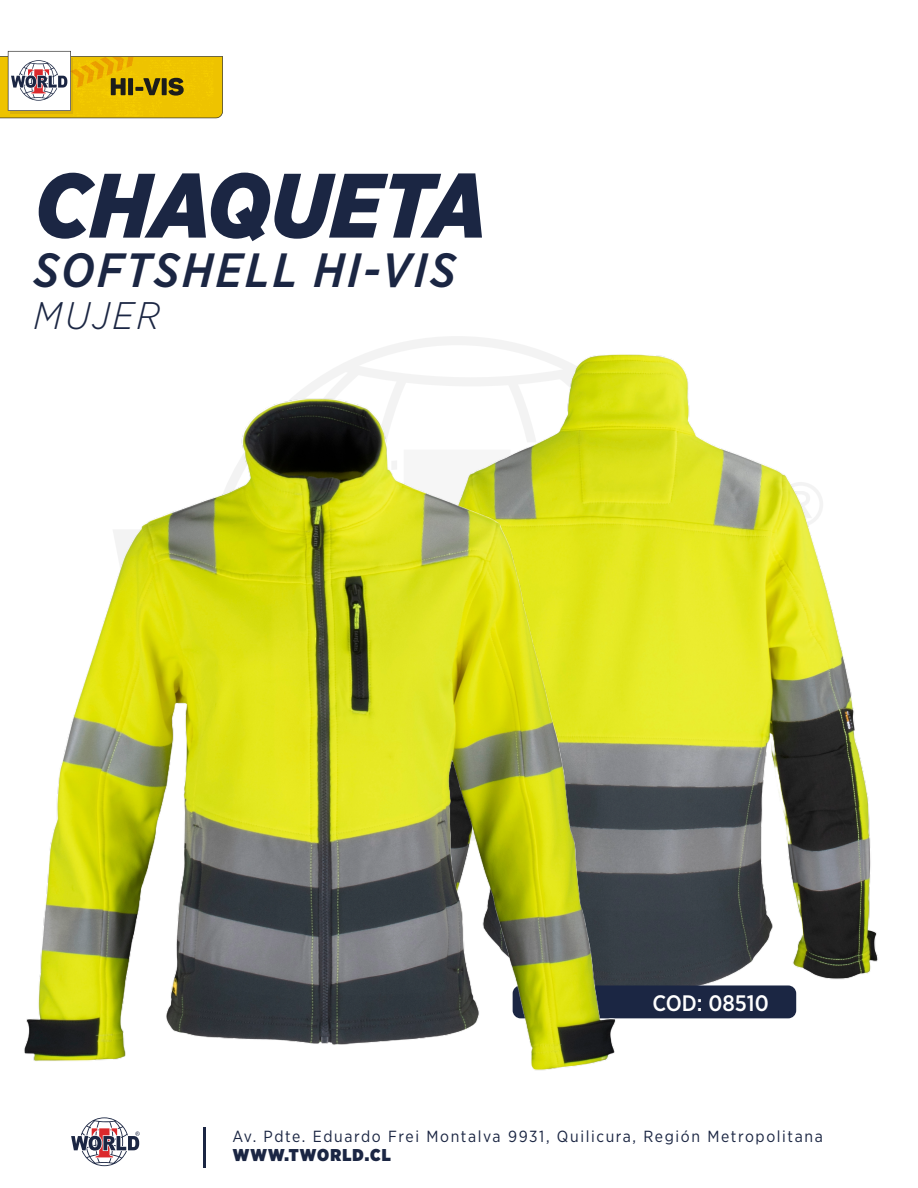
<style>
.page{position:relative;width:918px;height:1188px;background:#fff}
.page>*{position:absolute;margin:0;border:0;box-sizing:border-box;transform-origin:0 0}
.t1{font:italic 900 91.2px "Gotham Narrow";color:#1b2643}
.t2{font:italic 500 48px "Gotham Narrow";letter-spacing:.05em;color:#1b2643}
.t3{font:italic 300 38.4px "Gotham Narrow";letter-spacing:.075em;color:#1b2643}
.t4{font:500 22.35px "Gotham Narrow";color:#fff}
.t5{font:900 17.1px "Gotham Narrow";letter-spacing:.07em;color:#1b2643}
.t6{font:16.05px "Gotham Narrow";letter-spacing:.1em;color:#1b2643}
</style>
<div class="page">
<img style="left:314px;top:342px;width:564px;height:664px">
<svg style="left:0;top:51px;width:223px;height:67px"></svg>
<div style="left:513px;top:985px;width:283px;height:33px;background:#1b2643;border-radius:8px"></div>
<img style="left:24px;top:388px;width:643px;height:683px">
<hr style="left:203px;top:1128px;width:2px;height:40px;background:#1b2643">
<svg style="left:71px;top:1117px;width:69px;height:49px"></svg>
<h1 class="t1" style="left:35px;top:145px;width:454px">CHAQUETA</h1>
<h2 class="t2" style="left:34px;top:239px;width:424px">SOFTSHELL HI-VIS</h2>
<h3 class="t3" style="left:34px;top:292px;width:128px">MUJER</h3>
<h3 class="t4" style="left:652px;top:989px;width:118px">COD: 08510</h3>
<p class="t6" style="left:232px;top:1126px;width:592px">Av. Pdte. Eduardo Frei Montalva 9931, Quilicura, Región Metropolitana</p>
<p class="t5" style="left:233px;top:1143px;width:160px">WWW.TWORLD.CL</p>
</div>
